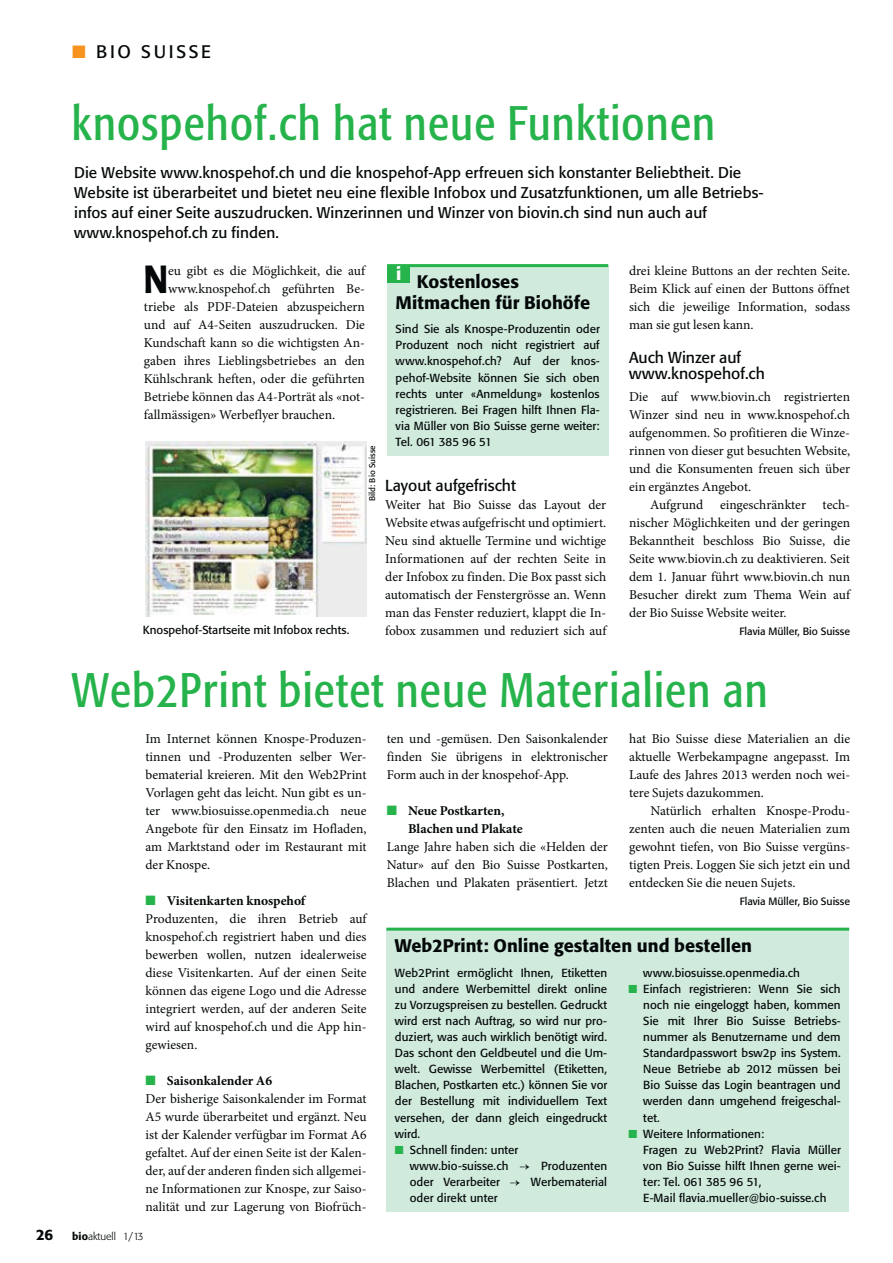
<style>
.page{position:relative;width:893px;height:1263px;background:#fff}
.page>*{position:absolute;margin:0;border:0;box-sizing:border-box;transform-origin:0 0}
.t1{font:condensed 48px "Formata BQ";letter-spacing:.025em;color:#27b34b}
.t2{font:500 condensed 38.85px "Formata BQ";color:#040809}
.t3{font:500 18px/20.2px "Formata BQ";color:#040809}
.t4{font:18px "Formata BQ";letter-spacing:.15em;color:#040809}
.t5{font:500 18px "Formata BQ";color:#fff}
.t6{font:15.75px/16.5px "Formata BQ";color:#040809}
.t7{font:15.3px/19.8px "Formata BQ";letter-spacing:.005em;color:#040809}
.t8{font:500 15px "Formata BQ";color:#040809}
.t9{font:13.5px/18px "Minion Pro";color:#040809;text-align:justify}
.t10{font:700 13.5px/18px "Minion Pro";color:#040809}
.t11{font:11.55px/16px "Formata BQ";letter-spacing:.005em;color:#040809;text-align:justify}
.t12{font:10.5px "Formata BQ";color:#040809}
.t13{font:300 10.5px "Formata BQ";color:#040809}
.t14{font:8.25px "Formata BQ";color:#040809}
.s1{color:#f79420}
.s2{color:#27b34b}
.s3{font-weight:700}
.s4{font-family:"Minion Pro"}
.s5{font-weight:500}
</style>
<div class="page">
<div style="left:387px;top:266px;width:221px;height:190px;background:#d0eadc"></div>
<hr style="left:387px;top:264px;width:221px;height:3px;background:#27b34b">
<div style="left:387px;top:266px;width:23px;height:17px;background:#27b34b"></div>
<img style="left:145px;top:442px;width:222px;height:174px">
<div style="left:386px;top:929px;width:463px;height:283px;background:#d0eadc"></div>
<hr style="left:386px;top:928px;width:463px;height:3px;background:#27b34b">
<h3 class="t4" style="left:72px;top:42px;width:140px"><span class="s1">■</span> BIO SUISSE</h3>
<h1 class="t1" style="left:72px;top:103px;width:645px">knospehof.ch hat neue Funktionen</h1>
<p class="t7" style="left:74px;top:164px;width:691px">Die Website www.knospehof.ch und die knospehof-App erfreuen sich konstanter Beliebtheit. Die Website ist überarbeitet und bietet neu eine flexible Infobox und Zusatzfunktionen, um alle Betriebs&shy;infos auf einer Seite auszudrucken. Winzerinnen und Winzer von biovin.ch sind nun auch auf www.knospehof.ch zu finden.</p>
<h2 class="t2" style="left:144px;top:256px;width:26px">N</h2>
<p class="t9" style="left:168px;top:263px;width:198px">eu gibt es die Möglichkeit, die auf</p>
<p class="t9" style="left:168px;top:281px;width:198px">www.knospehof.ch geführten Be-</p>
<p class="t9" style="left:144px;top:299px;width:222px">triebe als PDF-Dateien abzuspeichern</p>
<p class="t9" style="left:144px;top:317px;width:223px">und auf A4-Seiten auszudrucken. Die</p>
<p class="t9" style="left:144px;top:335px;width:223px">Kundschaft kann so die wichtigsten An-</p>
<p class="t9" style="left:144px;top:353px;width:222px">gaben ihres Lieblingsbetriebes an den</p>
<p class="t9" style="left:144px;top:371px;width:222px">Kühlschrank heften, oder die geführten</p>
<p class="t9" style="left:144px;top:389px;width:223px">Betriebe können das A4-Porträt als «not-</p>
<p class="t9" style="left:144px;top:407px;width:193px">fallmässigen» Werbeflyer brauchen.</p>
<p class="t14" style="left:368px;top:501px;width:57px;rotate:-90deg">Bild: Bio Suisse</p>
<p class="t11" style="left:143px;top:622px;width:208px">Knospehof-Startseite mit Infobox rechts.</p>
<h3 class="t5" style="left:396px;top:265px;width:7px">i</h3>
<h3 class="t3" style="left:396px;top:273px;width:196px;text-indent:21px">Kostenloses<br>Mitmachen für Biohöfe</h3>
<p class="t11" style="left:396px;top:322px;width:206px">Sind Sie als Knospe-Produzentin oder Produzent noch nicht registriert auf www.knospehof.ch? Auf der knos&shy;pehof-Website können Sie sich oben rechts unter «Anmeldung» kostenlos registrieren. Bei Fragen hilft Ihnen Fla&shy;via Müller von Bio Suisse gerne weiter:<br>Tel. 061 385 96 51</p>
<p class="t6" style="left:385px;top:478px;width:132px">Layout aufgefrischt</p>
<p class="t9" style="left:385px;top:497px;width:223px">Weiter hat Bio Suisse das Layout der Website etwas aufgefrischt und optimiert.<br>Neu sind aktuelle Termine und wichtige Informationen auf der rechten Seite in der Infobox zu finden. Die Box passt sich automatisch der Fenstergrösse an. Wenn man das Fenster reduziert, klappt die In&shy;fobox zusammen und reduziert sich auf</p>
<p class="t9" style="left:629px;top:263px;width:223px">drei kleine Buttons an der rechten Seite.<br>Beim Klick auf einen der Buttons öffnet sich die jeweilige Information, sodass man sie gut lesen kann.</p>
<p class="t6" style="left:629px;top:350px;width:137px">Auch Winzer auf www.knospehof.ch</p>
<p class="t9" style="left:629px;top:389px;width:223px">Die auf www.biovin.ch registrierten Winzer sind neu in www.knospehof.ch aufgenommen. So profitieren die Winze&shy;rinnen von dieser gut besuchten Website, und die Konsumenten freuen sich über ein ergänztes Angebot.</p>
<p class="t9" style="left:629px;top:497px;width:223px;text-indent:21px">Aufgrund eingeschränkter tech&shy;nischer Möglichkeiten und der geringen Bekanntheit beschloss Bio Suisse, die Seite www.biovin.ch zu deaktivieren. Seit dem 1. Januar führt www.biovin.ch nun Besucher direkt zum Thema Wein auf der Bio Suisse Website weiter.</p>
<p class="t12" style="left:739px;top:626px;width:112px">Flavia Müller, Bio Suisse</p>
<h1 class="t1" style="left:72px;top:670px;width:697px">Web2Print bietet neue Materialien an</h1>
<p class="t9" style="left:387px;top:731px;width:223px">ten und -gemüsen. Den Saisonkalender finden Sie übrigens in elektronischer Form auch in der knospehof-App.</p>
<p class="t10" style="left:408px;top:803px;width:116px;text-indent:-21px"><span class="s2">■</span> Neue Postkarten,<br>Blachen und Plakate</p>
<p class="t9" style="left:387px;top:839px;width:223px">Lange Jahre haben sich die «Helden der Natur» auf den Bio Suisse Postkarten, Blachen und Plakaten präsentiert. Jetzt</p>
<p class="t9" style="left:629px;top:731px;width:223px">hat Bio Suisse diese Materialien an die aktuelle Werbekampagne angepasst. Im Laufe des Jahres 2013 werden noch wei&shy;tere Sujets dazukommen.</p>
<p class="t9" style="left:629px;top:803px;width:223px;text-indent:21px">Natürlich erhalten Knospe-Produ&shy;zenten auch die neuen Materialien zum gewohnt tiefen, von Bio Suisse vergüns&shy;tigten Preis. Loggen Sie sich jetzt ein und entdecken Sie die neuen Sujets.</p>
<p class="t12" style="left:740px;top:896px;width:112px">Flavia Müller, Bio Suisse</p>
<p class="t9" style="left:145px;top:731px;width:223px">Im Internet können Knospe-Produzen&shy;tinnen und -Produzenten selber Wer&shy;bematerial kreieren. Mit den Web2Print Vorlagen geht das leicht. Nun gibt es un&shy;ter www.biosuisse.openmedia.ch neue Angebote für den Einsatz im Hofladen, am Marktstand oder im Restaurant mit der Knospe.</p>
<p class="t9" style="left:145px;top:893px;width:223px;text-align:left"><span class="s2">■</span> <span class="s3">Visitenkarten knospehof </span>Produzenten, die ihren Betrieb auf knospehof.ch registriert haben und dies bewerben wollen, nutzen idealerweise diese Visitenkarten. Auf der einen Seite können das eigene Logo und die Adresse integriert werden, auf der anderen Seite wird auf knospehof.ch und die App hin&shy;gewiesen.</p>
<p class="t9" style="left:145px;top:1073px;width:223px;text-align:left"><span class="s2">■</span> <span class="s3">Saisonkalender A6<br></span>Der bisherige Saisonkalender im Format A5 wurde überarbeitet und ergänzt. Neu ist der Kalender verfügbar im Format A6 gefaltet. Auf der einen Seite ist der Kalen&shy;der, auf der anderen finden sich allgemei&shy;ne Informationen zur Knospe, zur Saiso&shy;nalität und zur Lagerung von Biofrüch-</p>
<h3 class="t3" style="left:395px;top:936px;width:359px">Web2Print: Online gestalten und bestellen</h3>
<p class="t11" style="left:395px;top:965px;width:214px">Web2Print ermöglicht Ihnen, Etiketten und andere Werbemittel direkt online zu Vorzugspreisen zu bestellen. Gedruckt wird erst nach Auftrag, so wird nur pro&shy;duziert, was auch wirklich benötigt wird.<br>Das schont den Geldbeutel und die Um&shy;welt. Gewisse Werbemittel (Etiketten, Blachen, Postkarten etc.) können Sie vor der Bestellung mit individuellem Text versehen, der dann gleich eingedruckt wird.</p>
<p class="t11" style="left:410px;top:1142px;width:199px;text-align:left;text-indent:-15px"><span class="s2">■</span> Schnell finden: unter www.bio-suisse.ch <span class="s4">→</span> Produzenten oder Verarbeiter <span class="s4">→</span> Werbematerial oder direkt unter</p>
<p class="t11" style="left:643px;top:965px;width:158px">www.biosuisse.openmedia.ch</p>
<p class="t11" style="left:643px;top:981px;width:199px;text-indent:-15px"><span class="s2">■</span> Einfach registrieren: Wenn Sie sich noch nie eingeloggt haben, kommen Sie mit Ihrer Bio Suisse Betriebs&shy;nummer als Benutzername und dem Standardpasswort bsw2p ins System.<br>Neue Betriebe ab 2012 müssen bei Bio Suisse das Login beantragen und werden dann umgehend freigeschal&shy;tet.</p>
<p class="t11" style="left:643px;top:1126px;width:199px;text-align:left;text-indent:-15px"><span class="s2">■</span> Weitere Informationen:<br>Fragen zu Web2Print? Flavia Müller von Bio Suisse hilft Ihnen gerne wei&shy;ter: Tel. 061 385 96 51,<br>E-Mail flavia.mueller@bio-suisse.ch</p>
<p class="t8" style="left:36px;top:1228px;width:19px">26</p>
<p class="t13" style="left:72px;top:1232px;width:73px"><span class="s5">bio</span>aktuell 1/13</p>
</div>
